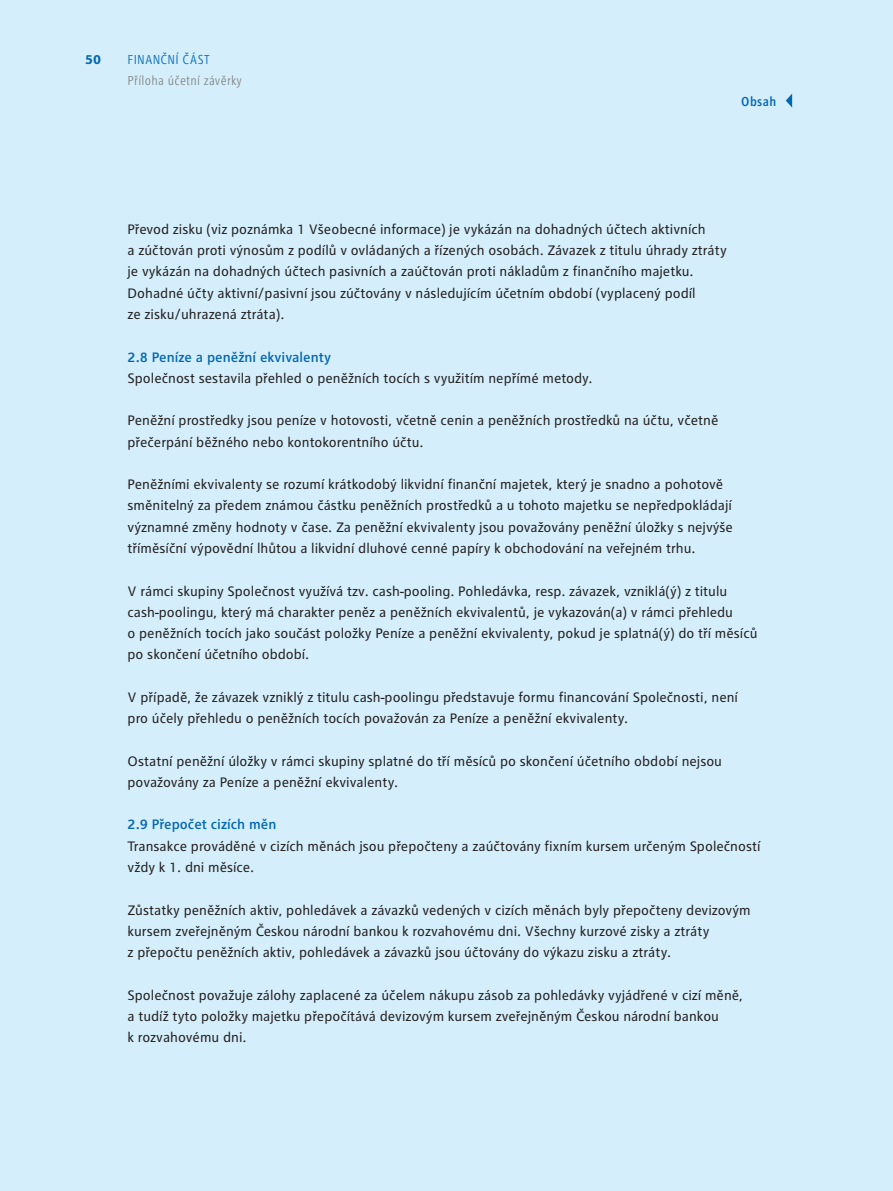
<style>
.page{position:relative;width:893px;height:1191px;background:#d4effb}
.page>*{position:absolute;margin:0;border:0;box-sizing:border-box;transform-origin:0 0}
.t1{font:14.25px/21.3px "RWE Text";color:#231f20}
.t2{font:500 14.25px "RWE Text";color:#0166b3}
.t3{font:300 condensed 13.5px "RWE Text";letter-spacing:.025em;color:#808285}
.t4{font:300 condensed 13.5px "RWE Text";color:#0166b3}
.t5{font:500 condensed 13.5px "RWE Text";letter-spacing:.03em;color:#0166b3}
.t6{font:700 13.5px "RWE Text";color:#0166b3}
</style>
<div class="page">
<svg style="left:786px;top:94px;width:6px;height:14px"></svg>
<p class="t6" style="left:85px;top:51px;width:18px">50</p>
<p class="t4" style="left:128px;top:52px;width:33px">Finanční</p>
<p class="t4" style="left:183px;top:52px;width:8px">čáSt</p>
<p class="t3" style="left:128px;top:73px;width:116px">Příloha účetní závěrky</p>
<p class="t5" style="left:741px;top:93px;width:37px">Obsah</p>
<p class="t1" style="left:128px;top:218px;width:601px">Převod zisku (viz poznámka 1 Všeobecné informace) je vykázán na dohadných účtech aktivních<br>a zúčtován proti výnosům z podílů v ovládaných a řízených osobách. Závazek z titulu úhrady ztráty je vykázán na dohadných účtech pasivních a zaúčtován proti nákladům z finančního majetku.<br>Dohadné účty aktivní/pasivní jsou zúčtovány v následujícím účetním období (vyplacený podíl<br>ze zisku/uhrazená ztráta).</p>
<p class="t2" style="left:128px;top:348px;width:205px">2.8 Peníze a peněžní ekvivalenty</p>
<p class="t1" style="left:128px;top:367px;width:467px">Společnost sestavila přehled o peněžních tocích s využitím nepřímé metody.</p>
<p class="t1" style="left:128px;top:410px;width:592px">Peněžní prostředky jsou peníze v hotovosti, včetně cenin a peněžních prostředků na účtu, včetně přečerpání běžného nebo kontokorentního účtu.</p>
<p class="t1" style="left:128px;top:473px;width:607px">Peněžními ekvivalenty se rozumí krátkodobý likvidní finanční majetek, který je snadno a pohotově směnitelný za předem známou částku peněžních prostředků a u tohoto majetku se nepředpokládají významné změny hodnoty v čase. Za peněžní ekvivalenty jsou považovány peněžní úložky s nejvýše tříměsíční výpovědní lhůtou a likvidní dluhové cenné papíry k obchodování na veřejném trhu.</p>
<p class="t1" style="left:128px;top:580px;width:631px">V rámci skupiny Společnost využívá tzv. cash-pooling. Pohledávka, resp. závazek, vzniklá(ý) z titulu cash-poolingu, který má charakter peněz a peněžních ekvivalentů, je vykazován(a) v rámci přehledu<br>o peněžních tocích jako součást položky Peníze a peněžní ekvivalenty, pokud je splatná(ý) do tří měsíců po skončení účetního období.</p>
<p class="t1" style="left:128px;top:686px;width:612px">V případě, že závazek vzniklý z titulu cash-poolingu představuje formu financování Společnosti, není pro účely přehledu o peněžních tocích považován za Peníze a peněžní ekvivalenty.</p>
<p class="t1" style="left:128px;top:750px;width:596px">Ostatní peněžní úložky v rámci skupiny splatné do tří měsíců po skončení účetního období nejsou považovány za Peníze a peněžní ekvivalenty.</p>
<p class="t2" style="left:128px;top:816px;width:150px">2.9 Přepočet cizích měn</p>
<p class="t1" style="left:128px;top:835px;width:635px">Transakce prováděné v cizích měnách jsou přepočteny a zaúčtovány fixním kursem určeným Společností vždy k 1. dni měsíce.</p>
<p class="t1" style="left:128px;top:899px;width:624px">Zůstatky peněžních aktiv, pohledávek a závazků vedených v cizích měnách byly přepočteny devizovým kursem zveřejněným Českou národní bankou k rozvahovému dni. Všechny kurzové zisky a ztráty<br>z přepočtu peněžních aktiv, pohledávek a závazků jsou účtovány do výkazu zisku a ztráty.</p>
<p class="t1" style="left:128px;top:984px;width:617px">Společnost považuje zálohy zaplacené za účelem nákupu zásob za pohledávky vyjádřené v cizí měně, a tudíž tyto položky majetku přepočítává devizovým kursem zveřejněným Českou národní bankou<br>k rozvahovému dni.</p>
</div>
